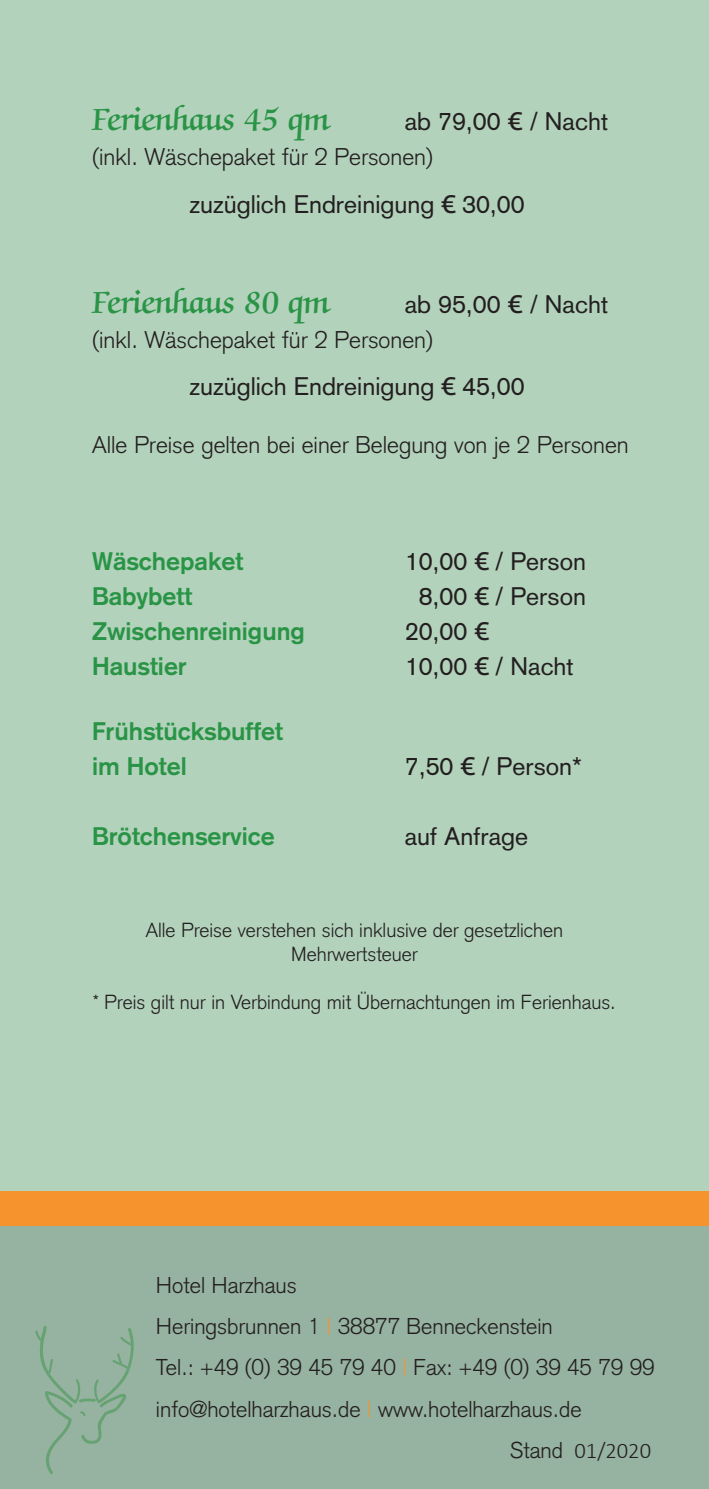
<style>
.page{position:relative;width:709px;height:1489px;background:#fff}
.page>*{position:absolute;margin:0;border:0;box-sizing:border-box;transform-origin:0 0}
.t1{font:600 35px "Zapf Chancery IT Cby BT";color:#299446}
.t2{font:25px "Akzidenz Grotesk";color:#231f20}
.t3{font:700 25px/35px "Akzidenz Grotesk";color:#299446}
.t4{font:300 23.75px "Akzidenz Grotesk";color:#231f20}
.t5{font:300 22.5px/41.2px "Akzidenz Grotesk";color:#231f20}
.t6{font:300 22.5px "Calibri";color:#231f20}
.t7{font:300 20px/24px "Akzidenz Grotesk";color:#231f20;text-align:center}
.s1{font-family:"Aller"}
.s2{color:#f7932c}
.s3{font-family:"Akzidenz Grotesk"}
</style>
<div class="page">
<div style="left:0;top:0;width:709px;height:1488px;background:#b3d2bb"></div>
<div style="left:0;top:1191px;width:709px;height:35px;background:#f7932c"></div>
<div style="left:0;top:1226px;width:709px;height:262px;background:#96b2a0"></div>
<svg style="left:35px;top:1326px;width:99px;height:147px"></svg>
<h1 class="t1" style="left:92px;top:105px;width:239px">Ferienhaus 45 qm</h1>
<p class="t2" style="left:405px;top:112px;width:205px">ab 79,00 <span class="s1">€</span> / Nacht</p>
<p class="t4" style="left:92px;top:148px;width:342px">(inkl. Wäschepaket für 2 Personen)</p>
<p class="t2" style="left:189px;top:195px;width:337px">zuzüglich Endreinigung <span class="s1">€</span> 30,00</p>
<h1 class="t1" style="left:92px;top:287px;width:239px">Ferienhaus 80 qm</h1>
<p class="t2" style="left:405px;top:295px;width:205px">ab 95,00 <span class="s1">€</span> / Nacht</p>
<p class="t4" style="left:92px;top:331px;width:342px">(inkl. Wäschepaket für 2 Personen)</p>
<p class="t2" style="left:189px;top:377px;width:337px">zuzüglich Endreinigung <span class="s1">€</span> 45,00</p>
<p class="t4" style="left:92px;top:436px;width:538px">Alle Preise gelten bei einer Belegung von je 2 Personen</p>
<p class="t3" style="left:92px;top:546px;width:152px">Wäschepaket</p>
<p class="t2" style="left:405px;top:552px;width:183px">10,00 <span class="s1">€</span> / Person</p>
<p class="t3" style="left:92px;top:581px;width:102px">Babybett</p>
<p class="t2" style="left:419px;top:587px;width:169px">8,00 <span class="s1">€</span> / Person</p>
<p class="t3" style="left:92px;top:616px;width:214px">Zwischenreinigung</p>
<p class="t2" style="left:405px;top:622px;width:86px">20,00 <span class="s1">€</span></p>
<p class="t3" style="left:92px;top:651px;width:96px">Haustier</p>
<p class="t2" style="left:405px;top:657px;width:170px">10,00 <span class="s1">€</span> / Nacht</p>
<p class="t3" style="left:92px;top:716px;width:192px">Frühstücksbuffet im Hotel</p>
<p class="t2" style="left:405px;top:757px;width:178px">7,50 <span class="s1">€</span> / Person*</p>
<p class="t3" style="left:92px;top:821px;width:184px">Brötchenservice</p>
<p class="t2" style="left:405px;top:827px;width:125px">auf Anfrage</p>
<p class="t7" style="left:146px;top:920px;width:419px">Alle Preise verstehen sich inklusive der gesetzlichen<br>Mehrwertsteuer</p>
<p class="t7" style="left:93px;top:992px;width:524px">* Preis gilt nur in Verbindung mit Übernachtungen im Ferienhaus.</p>
<p class="t5" style="left:156px;top:1267px;width:500px">Hotel Harzhaus<br>Heringsbrunnen 1 <span class="s2">|</span> 38877 Benneckenstein<br>Tel.: +49 (0) 39 45 79 40 <span class="s2">|</span> Fax: +49 (0) 39 45 79 99 info@hotelharzhaus.de <span class="s2">|</span> www.hotelharzhaus.de</p>
<p class="t6" style="left:510px;top:1436px;width:143px"><span class="s3">Stand</span> 01/2020</p>
</div>
